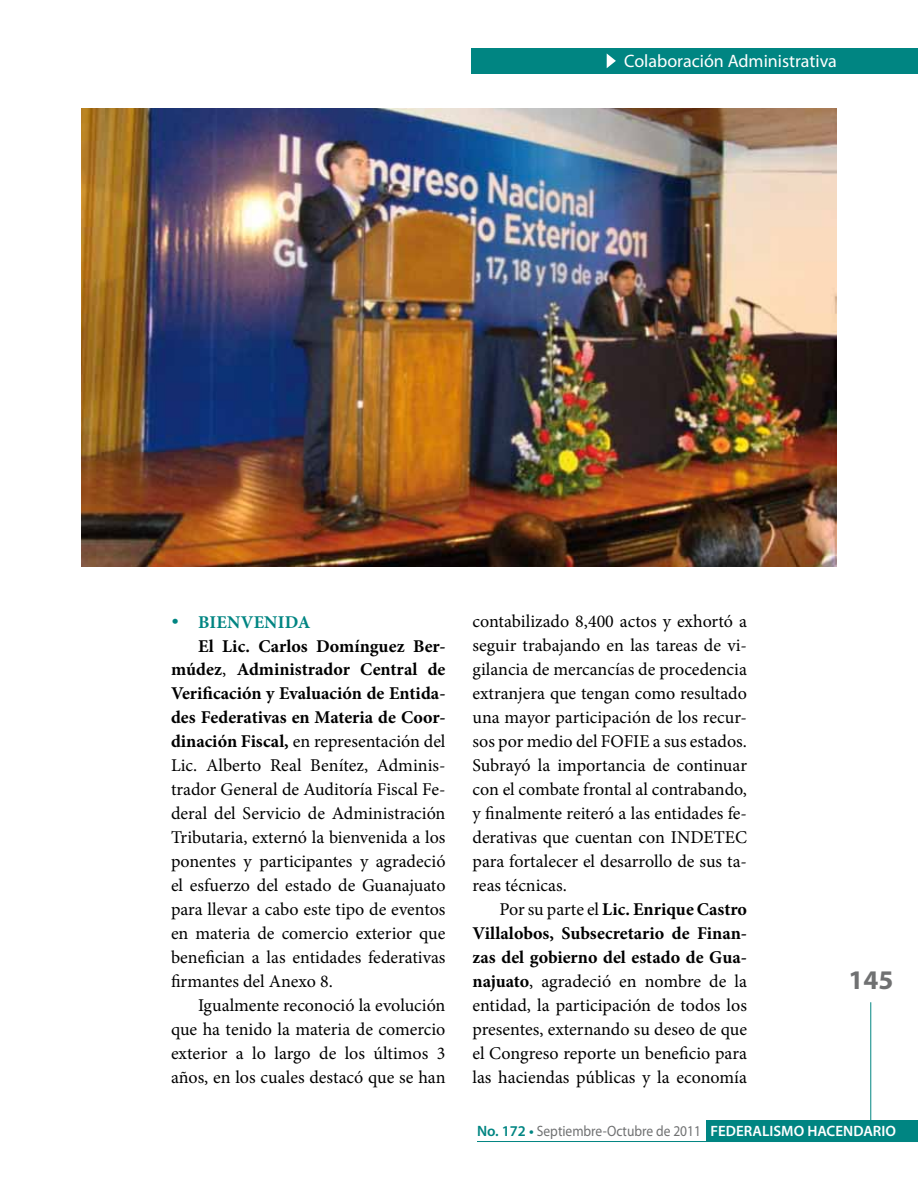
<style>
.page{position:relative;width:918px;height:1188px;background:#fff}
.page>*{position:absolute;margin:0;border:0;box-sizing:border-box;transform-origin:0 0}
.t1{font:700 27px "Myriad Pro";color:#707172}
.t2{font:18px/24px "Minion Pro";color:#000;text-align:justify}
.t3{font:18px "Myriad Pro";color:#fff}
.t4{font:700 18px "Minion Pro";color:#008582}
.t5{font:15px "Myriad Pro";color:#707172;scale:.9 1}
.s1{font-weight:700}
.s2{font-weight:600;color:#008582}
.s3{font-weight:600;color:#fff}
</style>
<div class="page">
<div style="left:471px;top:48px;width:447px;height:26px;background:#008582"></div>
<svg style="left:607px;top:53px;width:9px;height:15px"></svg>
<div style="left:706px;top:1121px;width:212px;height:21px;background:#008582"></div>
<hr style="left:477px;top:1141px;width:441px;height:1px;background:#008582">
<hr style="left:870px;top:1002px;width:1px;height:119px;background:#008582">
<img style="left:81px;top:108px;width:756px;height:459px">
<p class="t3" style="left:624px;top:50px;width:214px">Colaboración Administrativa</p>
<p class="t4" style="left:171px;top:609px;width:39px">• Bien</p>
<p class="t4" style="left:241px;top:609px;width:26px">venida</p>
<p class="t2" style="left:171px;top:634px;width:276px;text-indent:27px"><span class="s1">El Lic. Carlos Domínguez Ber&shy;múdez</span>, <span class="s1">Administrador Central de Verificación y Evaluación de Entida&shy;des Federativas en Materia de Coor&shy;dinación Fiscal,</span> en representación del Lic. Alberto Real Benítez, Adminis&shy;trador General de Auditoría Fiscal Fe&shy;deral del Servicio de Administración Tributaria, externó la bienvenida a los ponentes y participantes y agradeció el esfuerzo del estado de Guanajuato para llevar a cabo este tipo de eventos en materia de comercio exterior que benefician a las entidades federativas firmantes del Anexo 8.</p>
<p class="t2" style="left:171px;top:994px;width:276px;text-indent:27px">Igualmente reconoció la evolución que ha tenido la materia de comercio exterior a lo largo de los últimos 3 años, en los cuales destacó que se han</p>
<p class="t2" style="left:472px;top:610px;width:276px">contabilizado 8,400 actos y exhortó a seguir trabajando en las tareas de vi&shy;gilancia de mercancías de procedencia extranjera que tengan como resultado una mayor participación de los recur&shy;sos por medio del FOFIE a sus estados.<br>Subrayó la importancia de continuar con el combate frontal al contrabando, y finalmente reiteró a las entidades fe&shy;derativas que cuentan con INDETEC para fortalecer el desarrollo de sus ta&shy;reas técnicas.</p>
<p class="t2" style="left:472px;top:898px;width:276px;text-indent:27px">Por su parte el <span class="s1">Lic. Enrique Castro Villalobos, Subsecretario de Finan&shy;zas del gobierno del estado de Gua&shy;najuato</span>, agradeció en nombre de la entidad, la participación de todos los presentes, externando su deseo de que el Congreso reporte un beneficio para las haciendas públicas y la economía</p>
<h1 class="t1" style="left:848px;top:963px;width:46px">145</h1>
<p class="t5" style="left:477px;top:1122px;width:467px"><span class="s2">No. 172 •</span> Septiembre-Octubre de 2011 <span class="s3">FEDERALISMO HACENDARIO</span></p>
</div>
